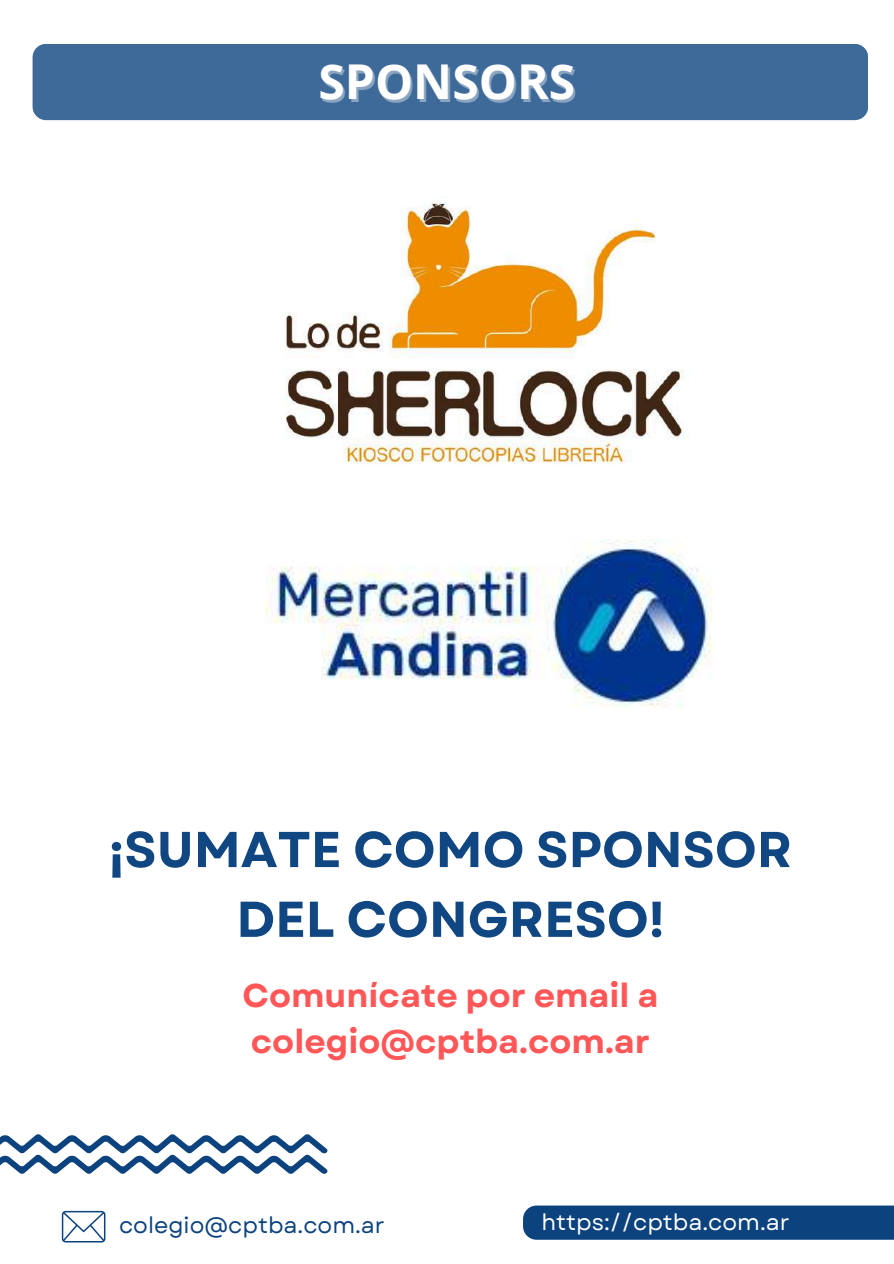
<style>
.page{position:relative;width:894px;height:1264px;background:#fff}
.page>*{position:absolute;margin:0;border:0;box-sizing:border-box;transform-origin:0 0}
.t1{font:700 50.25px/69.8px "Garet";color:#104782;text-align:center}
.t2{font:700 48px "Open Sans";color:#fff}
.t3{font:700 33px/46.2px "Garet";color:#ff5757}
.t4{font:22.5px "Garet";color:#0c437f}
.t5{font:22.5px "Garet";color:#fff}
</style>
<div class="page">
<svg style="left:62px;top:1210px;width:43px;height:32px"></svg>
<div style="left:523px;top:1205px;width:370px;height:34px;background:#0c437f"></div>
<svg style="left:0;top:1134px;width:327px;height:40px"></svg>
<div style="left:33px;top:44px;width:835px;height:76px;background:#3e6a99;border-radius:13px"></div>
<img style="left:285px;top:202px;width:399px;height:261px">
<img style="left:266px;top:539px;width:446px;height:168px">
<h2 class="t2" style="left:318px;top:48px;width:258px">SPONSORS</h2>
<h1 class="t1" style="left:109px;top:814px;width:684px">¡SUMATE COMO SPONSOR<br>DEL CONGRESO!</h1>
<p class="t3" style="left:242px;top:972px;width:417px">Comunícate por email a colegio@cptba.com.ar</p>
<p class="t4" style="left:119px;top:1209px;width:267px">colegio@cptba.com.ar</p>
<p class="t5" style="left:541px;top:1205px;width:250px">https://cptba.com.ar</p>
</div>
